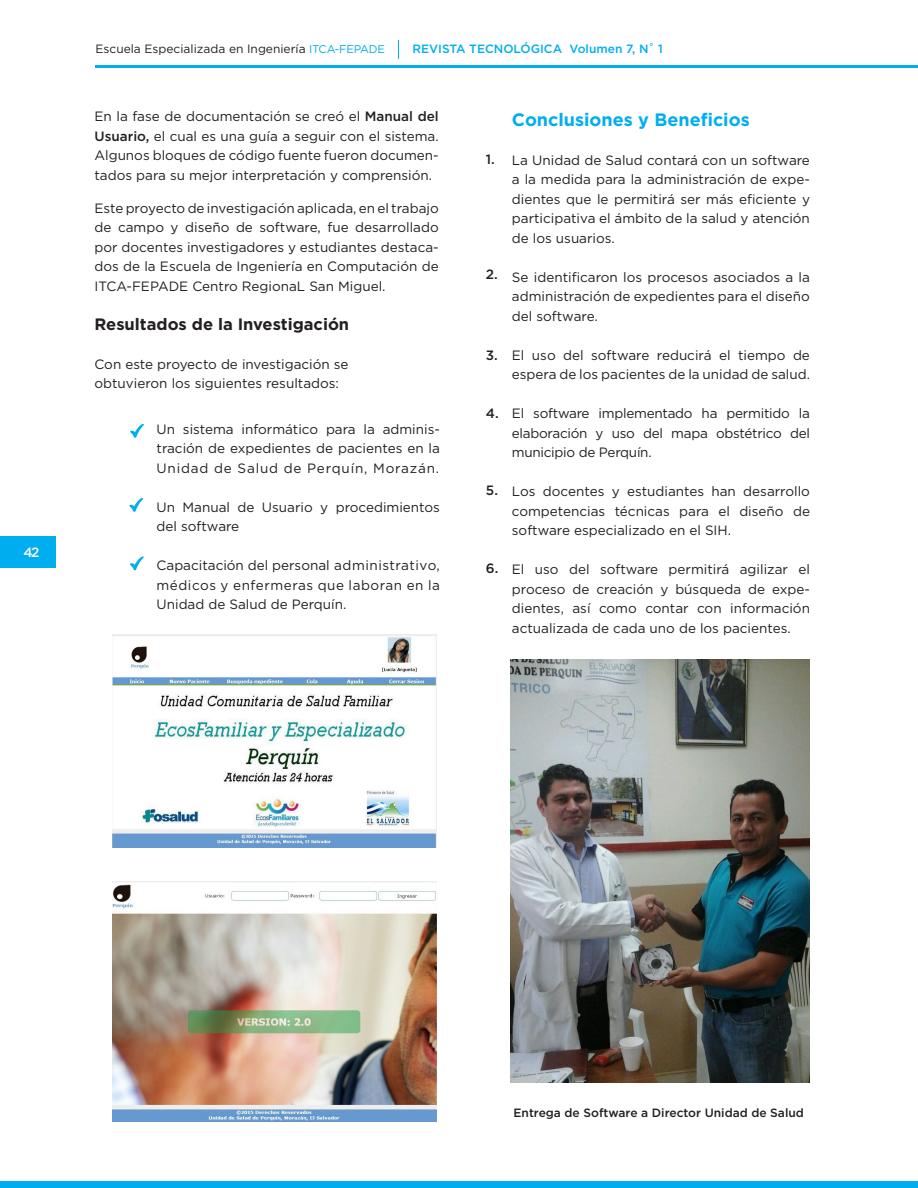
<style>
.page{position:relative;width:918px;height:1188px;background:#fff}
.page>*{position:absolute;margin:0;border:0;box-sizing:border-box;transform-origin:0 0}
.t1{font:700 18px "Gotham";color:#00aeef}
.t2{font:700 16.5px "Gotham";color:#231f20}
.t3{font:13.5px/19.5px "Gotham";color:#231f20;text-align:justify}
.t4{font:13.5px "Gotham";letter-spacing:.04em;color:#231f20}
.t5{font:500 13.5px "Gotham";color:#231f20}
.t6{font:500 13.5px "Gotham";color:#fff}
.t7{font:12px "Gotham";color:#231f20}
.t8{font:500 12px "Gotham";color:#231f20}
.t9{font:500 12px "Gotham";color:#00aeef}
.s1{font-size:11.25px;color:#00aeef}
.s2{font-weight:500}
</style>
<div class="page">
<div style="left:0;top:536px;width:55px;height:32px;background:#00aeef"></div>
<hr style="left:95px;top:65px;width:823px;height:2px;background:#00aeef">
<div style="left:0;top:1181px;width:918px;height:7px;background:#00aeef"></div>
<svg style="left:398px;top:41px;width:1px;height:18px"></svg>
<img style="left:113px;top:881px;width:324px;height:240px">
<img style="left:113px;top:635px;width:324px;height:212px">
<svg style="left:130px;top:424px;width:14px;height:14px"></svg>
<svg style="left:129px;top:498px;width:14px;height:14px"></svg>
<svg style="left:130px;top:556px;width:14px;height:15px"></svg>
<img style="left:510px;top:660px;width:300px;height:422px">
<p class="t6" style="left:23px;top:544px;width:18px">42</p>
<p class="t7" style="left:95px;top:42px;width:291px">Escuela Especializada en Ingeniería <span class="s1">ITCA-FEPADE</span></p>
<p class="t9" style="left:412px;top:41px;width:252px">REVISTA TECNOLÓGICA Volumen 7, N˚ 1</p>
<p class="t3" style="left:94px;top:107px;width:346px">En la fase de documentación se creó el <span class="s2">Manual del Usuario,</span> el cual es una guía a seguir con el sistema.<br>Algunos bloques de código fuente fueron documen&shy;tados para su mejor interpretación y comprensión.</p>
<p class="t3" style="left:94px;top:198px;width:346px">Este proyecto de investigación aplicada, en el trabajo de campo y diseño de software, fue desarrollado por docentes investigadores y estudiantes destaca&shy;dos de la Escuela de Ingeniería en Computación de ITCA-FEPADE Centro RegionaL San Miguel.</p>
<p class="t2" style="left:94px;top:313px;width:256px">Resultados de la Investigación</p>
<p class="t3" style="left:94px;top:354px;width:256px">Con este proyecto de investigación se</p>
<p class="t3" style="left:94px;top:374px;width:246px">obtuvieron los siguientes resultados:</p>
<p class="t3" style="left:157px;top:419px;width:285px">Un sistema informático para la adminis&shy;tración de expedientes de pacientes en la Unidad de Salud de Perquín, Morazán.</p>
<p class="t3" style="left:157px;top:497px;width:285px">Un Manual de Usuario y procedimientos del software</p>
<p class="t3" style="left:157px;top:556px;width:285px">Capacitación del personal administrativo,</p>
<p class="t4" style="left:157px;top:577px;width:285px">médicos y enfermeras que laboran en la</p>
<p class="t3" style="left:157px;top:595px;width:191px">Unidad de Salud de Perquín.</p>
<p class="t5" style="left:486px;top:150px;width:10px">1.</p>
<p class="t5" style="left:486px;top:266px;width:13px">2.</p>
<p class="t5" style="left:486px;top:346px;width:13px">3.</p>
<p class="t5" style="left:486px;top:404px;width:14px">4.</p>
<p class="t5" style="left:486px;top:481px;width:14px">5.</p>
<p class="t5" style="left:486px;top:559px;width:14px">6.</p>
<p class="t1" style="left:512px;top:107px;width:239px">Conclusiones y Beneficios</p>
<p class="t3" style="left:512px;top:150px;width:300px">La Unidad de Salud contará con un software a la medida para la administración de expe&shy;dientes que le permitirá ser más eficiente y participativa el ámbito de la salud y atención de los usuarios.</p>
<p class="t3" style="left:512px;top:267px;width:300px">Se identificaron los procesos asociados a la administración de expedientes para el diseño del software.</p>
<p class="t3" style="left:512px;top:345px;width:300px">El uso del software reducirá el tiempo de espera de los pacientes de la unidad de salud.</p>
<p class="t3" style="left:512px;top:403px;width:300px">El software implementado ha permitido la elaboración y uso del mapa obstétrico del municipio de Perquín.</p>
<p class="t3" style="left:512px;top:481px;width:300px">Los docentes y estudiantes han desarrollo competencias técnicas para el diseño de software especializado en el SIH.</p>
<p class="t3" style="left:512px;top:559px;width:300px">El uso del software permitirá agilizar el proceso de creación y búsqueda de expe&shy;dientes, así como contar con información actualizada de cada uno de los pacientes.</p>
<p class="t8" style="left:514px;top:1105px;width:292px">Entrega de Software a Director Unidad de Salud</p>
</div>
